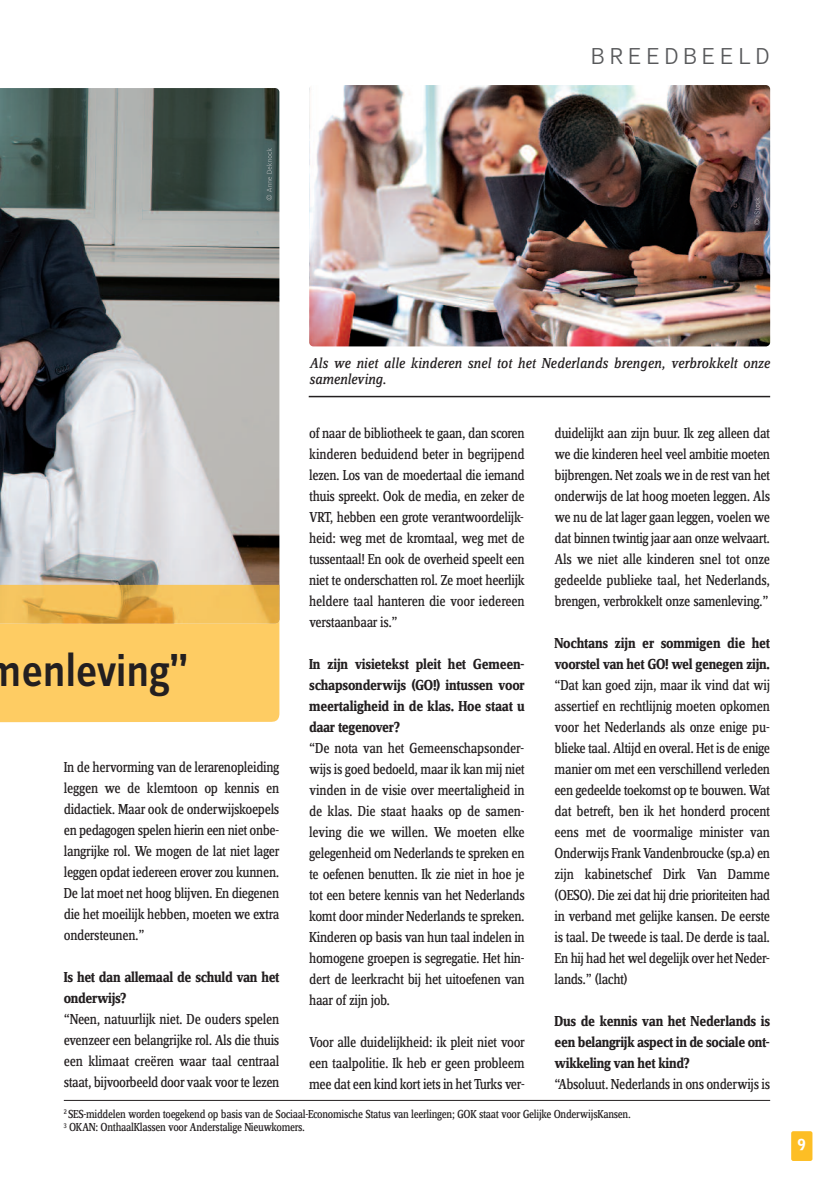
<style>
.page{position:relative;width:834px;height:1195px;background:#fff}
.page>*{position:absolute;margin:0;border:0;box-sizing:border-box;transform-origin:0 0}
.t1{font:500 48px "Zine Sans Dis";letter-spacing:-.015em;color:#231f20;scale:.96 1}
.t2{font:300 24px "Bell Gothic Std";letter-spacing:.1em;color:#57585a}
.t3{font:15px/21px "Zine Serif Dis";letter-spacing:-.025em;color:#231f20;text-align:justify;scale:.95 1}
.t4{font:700 15px/21px "Zine Serif Dis";letter-spacing:-.025em;color:#231f20;scale:.95 1}
.t5{font:italic 15px/16.5px "Zine Serif Dis";letter-spacing:-.005em;color:#231f20}
.t6{font:900 15px "Bell Gothic Std";color:#fff}
.t7{font:12px/13.5px "Zine Serif Dis";letter-spacing:-.025em;color:#231f20;scale:.95 1}
</style>
<div class="page">
<div style="left:791px;top:1131px;width:21px;height:30px;background:#fdbe25;border-radius:2px"></div>
<img style="left:0;top:88px;width:279px;height:497px">
<div style="left:0;top:623px;width:279px;height:100px;background:#fecc63"></div>
<img style="left:0;top:585px;width:279px;height:38px">
<img style="left:266px;top:148px;width:6px;height:52px">
<img style="left:309px;top:85px;width:461px;height:261px;border-radius:4px">
<img style="left:754px;top:197px;width:5px;height:28px">
<hr style="left:64px;top:1100px;width:706px;height:1px;background:#231f20">
<hr style="left:309px;top:396px;width:461px;height:1px;background:#231f20">
<h2 class="t2" style="left:589px;top:47px;width:182px">BREEDBEELD</h2>
<h1 class="t1" style="left:-13px;top:654px;width:212px">menleving”</h1>
<p class="t3" style="left:64px;top:758px;width:229px">In de hervorming van de lerarenopleiding leggen we de klemtoon op kennis en didactiek. Maar ook de onderwijskoepels en pedagogen spelen hierin een niet onbe&shy;langrijke rol. We mogen de lat niet lager leggen opdat iedereen erover zou kunnen.<br>De lat moet net hoog blijven. En diegenen die het moeilijk hebben, moeten we extra ondersteunen.”</p>
<p class="t4" style="left:64px;top:968px;width:228px">Is het dan allemaal de schuld van het onderwijs?</p>
<p class="t3" style="left:64px;top:1010px;width:228px">“Neen, natuurlijk niet. De ouders spelen evenzeer een belangrijke rol. Als die thuis een klimaat creëren waar taal centraal staat, bijvoorbeeld door vaak voor te lezen</p>
<p class="t5" style="left:309px;top:356px;width:462px">Als we niet alle kinderen snel tot het Nederlands brengen, verbrokkelt onze samenleving.</p>
<p class="t3" style="left:309px;top:423px;width:228px">of naar de bibliotheek te gaan, dan scoren kinderen beduidend beter in begrijpend lezen. Los van de moedertaal die iemand thuis spreekt. Ook de media, en zeker de VRT, hebben een grote verantwoordelijk&shy;heid: weg met de kromtaal, weg met de tussentaal! En ook de overheid speelt een niet te onderschatten rol. Ze moet heerlijk heldere taal hanteren die voor iedereen verstaanbaar is.”</p>
<p class="t4" style="left:309px;top:654px;width:228px;text-align:justify">In zijn visietekst pleit het Gemeen&shy;schapsonderwijs (GO!) intussen voor meertaligheid in de klas. Hoe staat u daar tegenover?</p>
<p class="t3" style="left:309px;top:738px;width:228px">“De nota van het Gemeenschapsonder&shy;wijs is goed bedoeld, maar ik kan mij niet vinden in de visie over meertaligheid in de klas. Die staat haaks op de samen&shy;leving die we willen. We moeten elke gelegenheid om Nederlands te spreken en te oefenen benutten. Ik zie niet in hoe je tot een betere kennis van het Nederlands komt door minder Nederlands te spreken.<br>Kinderen op basis van hun taal indelen in homogene groepen is segregatie. Het hin&shy;dert de leerkracht bij het uitoefenen van haar of zijn job.</p>
<p class="t3" style="left:309px;top:1032px;width:229px">Voor alle duidelijkheid: ik pleit niet voor een taalpolitie. Ik heb er geen probleem mee dat een kind kort iets in het Turks ver-</p>
<p class="t3" style="left:554px;top:423px;width:228px">duidelijkt aan zijn buur. Ik zeg alleen dat we die kinderen heel veel ambitie moeten bijbrengen. Net zoals we in de rest van het onderwijs de lat hoog moeten leggen. Als we nu de lat lager gaan leggen, voelen we dat binnen twintig jaar aan onze welvaart.<br>Als we niet alle kinderen snel tot onze gedeelde publieke taal, het Nederlands, brengen, verbrokkelt onze samenleving.”</p>
<p class="t4" style="left:554px;top:633px;width:228px">Nochtans zijn er sommigen die het voorstel van het GO! wel genegen zijn.</p>
<p class="t3" style="left:554px;top:675px;width:228px">“Dat kan goed zijn, maar ik vind dat wij assertief en rechtlijnig moeten opkomen voor het Nederlands als onze enige pu&shy;blieke taal. Altijd en overal. Het is de enige manier om met een verschillend verleden een gedeelde toekomst op te bouwen. Wat dat betreft, ben ik het honderd procent eens met de voormalige minister van Onderwijs Frank Vandenbroucke (sp.a) en zijn kabinetschef Dirk Van Damme (OESO). Die zei dat hij drie prioriteiten had in verband met gelijke kansen. De eerste is taal. De tweede is taal. De derde is taal.<br>En hij had het wel degelijk over het Neder&shy;lands.” (lacht)</p>
<p class="t4" style="left:554px;top:1011px;width:228px;text-align:justify">Dus de kennis van het Nederlands is een belangrijk aspect in de sociale ont&shy;wikkeling van het kind?</p>
<p class="t3" style="left:554px;top:1074px;width:228px">“Absoluut. Nederlands in ons onderwijs is</p>
<p class="t7" style="left:64px;top:1108px;width:598px"><sup>2</sup> SES-middelen worden toegekend op basis van de Sociaal-Economische Status van leerlingen; GOK staat voor Gelijke OnderwijsKansen.<br><sup>3</sup> OKAN: OnthaalKlassen voor Anderstalige Nieuwkomers.</p>
<p class="t6" style="left:797px;top:1139px;width:10px">9</p>
</div>
